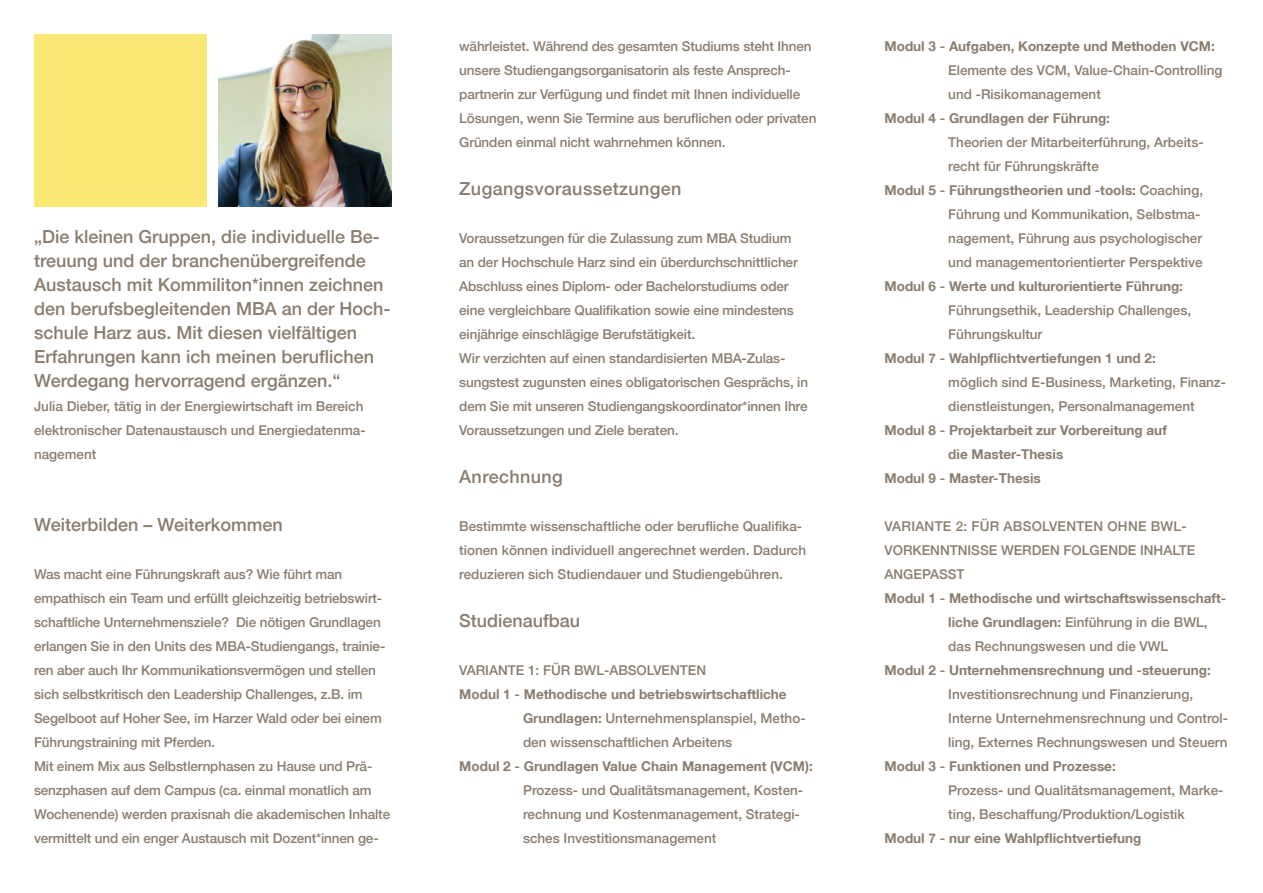
<style>
.page{position:relative;width:1263px;height:893px;background:#fff}
.page>*{position:absolute;margin:0;border:0;box-sizing:border-box;transform-origin:0 0}
.t1{font:500 18px/24px "Helvetica Neue LT";color:#8a7d70}
.t2{font:500 18px "Helvetica Neue LT";letter-spacing:.02em;color:#8a7d70}
.t3{font:500 13.5px/24px "Helvetica Neue LT";letter-spacing:-.01em;color:#8a7d70}
.t4{font:700 13.5px/24px "Helvetica Neue LT";color:#8a7d70}
.s1{font-weight:700}
.s2{font-weight:500}
</style>
<div class="page">
<img style="left:218px;top:34px;width:173px;height:173px">
<div style="left:34px;top:34px;width:173px;height:173px;background:#fbe774"></div>
<p class="t1" style="left:34px;top:224px;width:358px">„Die kleinen Gruppen, die individuelle Be&shy;treuung und der branchenübergreifende Austausch mit Kommiliton*innen zeichnen den berufsbegleitenden MBA an der Hoch&shy;schule Harz aus. Mit diesen vielfältigen Erfahrungen kann ich meinen beruflichen Werdegang hervorragend ergänzen.“</p>
<p class="t3" style="left:34px;top:394px;width:333px">Julia Dieber, tätig in der Energiewirtschaft im Bereich elektronischer Datenaustausch und Energiedatenma&shy;nagement</p>
<h1 class="t1" style="left:34px;top:512px;width:250px">Weiterbilden – Weiterkommen</h1>
<p class="t3" style="left:34px;top:562px;width:358px">Was macht eine Führungskraft aus? Wie führt man empathisch ein Team und erfüllt gleichzeitig betriebswirt&shy;schaftliche Unternehmensziele? Die nötigen Grundlagen erlangen Sie in den Units des MBA-Studiengangs, trainie&shy;ren aber auch Ihr Kommunikationsvermögen und stellen sich selbstkritisch den Leadership Challenges, z.B. im Segelboot auf Hoher See, im Harzer Wald oder bei einem Führungstraining mit Pferden.<br>Mit einem Mix aus Selbstlernphasen zu Hause und Prä&shy;senzphasen auf dem Campus (ca. einmal monatlich am Wochenende) werden praxisnah die akademischen Inhalte vermittelt und ein enger Austausch mit Dozent*innen ge-</p>
<p class="t3" style="left:459px;top:34px;width:359px">währleistet. Während des gesamten Studiums steht Ihnen unsere Studiengangsorganisatorin als feste Ansprech&shy;partnerin zur Verfügung und findet mit Ihnen individuelle Lösungen, wenn Sie Termine aus beruflichen oder privaten Gründen einmal nicht wahrnehmen können.</p>
<h1 class="t2" style="left:459px;top:178px;width:224px">Zugangsvoraussetzungen</h1>
<p class="t3" style="left:459px;top:226px;width:350px">Voraussetzungen für die Zulassung zum MBA Studium an der Hochschule Harz sind ein überdurchschnittlicher Abschluss eines Diplom- oder Bachelorstudiums oder eine vergleichbare Qualifikation sowie eine mindestens einjährige einschlägige Berufstätigkeit.<br>Wir verzichten auf einen standardisierten MBA-Zulas&shy;sungstest zugunsten eines obligatorischen Gesprächs, in dem Sie mit unseren Studiengangskoordinator*innen Ihre Voraussetzungen und Ziele beraten.</p>
<h1 class="t2" style="left:459px;top:466px;width:105px">Anrechnung</h1>
<p class="t3" style="left:459px;top:514px;width:348px">Bestimmte wissenschaftliche oder berufliche Qualifika&shy;tionen können individuell angerechnet werden. Dadurch reduzieren sich Studiendauer und Studiengebühren.</p>
<h1 class="t1" style="left:459px;top:608px;width:123px">Studienaufbau</h1>
<p class="t3" style="left:459px;top:658px;width:248px">VARIANTE 1: FÜR BWL-ABSOLVENTEN</p>
<p class="t3" style="left:523px;top:682px;width:284px;text-indent:-64px"><span class="s1">Modul 1 - Methodische und betriebswirtschaftliche<br>Grundlagen:</span> Unternehmensplanspiel, Metho&shy;den wissenschaftlichen Arbeitens</p>
<p class="t4" style="left:459px;top:754px;width:355px">Modul 2 - Grundlagen Value Chain Management (VCM):</p>
<p class="t3" style="left:523px;top:778px;width:282px">Prozess- und Qualitätsmanagement, Kosten&shy;rechnung und Kostenmanagement, Strategi&shy;sches Investitionsmanagement</p>
<p class="t4" style="left:884px;top:34px;width:332px">Modul 3 - Aufgaben, Konzepte und Methoden VCM:</p>
<p class="t3" style="left:948px;top:58px;width:276px">Elemente des VCM, Value-Chain-Controlling und -Risikomanagement</p>
<p class="t4" style="left:884px;top:106px;width:227px">Modul 4 - Grundlagen der Führung:</p>
<p class="t3" style="left:948px;top:130px;width:257px">Theorien der Mitarbeiterführung, Arbeits-</p>
<p class="t3" style="left:948px;top:154px;width:152px">recht für Führungskräfte</p>
<p class="t4" style="left:884px;top:178px;width:320px">Modul 5 - Führungstheorien und -tools: <span class="s2">Coaching,</span></p>
<p class="t3" style="left:948px;top:202px;width:254px">Führung und Kommunikation, Selbstma-</p>
<p class="t3" style="left:948px;top:226px;width:255px">nagement, Führung aus psychologischer</p>
<p class="t3" style="left:948px;top:250px;width:256px">und managementorientierter Perspektive</p>
<p class="t4" style="left:884px;top:274px;width:300px">Modul 6 - Werte und kulturorientierte Führung:</p>
<p class="t3" style="left:948px;top:298px;width:244px">Führungsethik, Leadership Challenges,<br>Führungskultur</p>
<p class="t4" style="left:884px;top:346px;width:273px">Modul 7 - Wahlpflichtvertiefungen 1 und 2:</p>
<p class="t3" style="left:948px;top:370px;width:279px">möglich sind E-Business, Marketing, Finanz&shy;dienstleistungen, Personalmanagement</p>
<p class="t4" style="left:884px;top:418px;width:284px">Modul 8 - Projektarbeit zur Vorbereitung auf</p>
<p class="t4" style="left:948px;top:442px;width:116px">die Master-Thesis</p>
<p class="t4" style="left:884px;top:466px;width:158px">Modul 9 - Master-Thesis</p>
<p class="t3" style="left:884px;top:514px;width:312px">VARIANTE 2: FÜR ABSOLVENTEN OHNE BWL-<br>VORKENNTNISSE WERDEN FOLGENDE INHALTE<br>ANGEPASST</p>
<p class="t4" style="left:948px;top:586px;width:279px;text-indent:-64px">Modul 1 - Methodische und wirtschaftswissenschaft&shy;liche Grundlagen: <span class="s2">Einführung in die BWL, das Rechnungswesen und die VWL</span></p>
<p class="t4" style="left:884px;top:658px;width:328px">Modul 2 - Unternehmensrechnung und -steuerung:</p>
<p class="t3" style="left:948px;top:682px;width:281px">Investitionsrechnung und Finanzierung,<br>Interne Unternehmensrechnung und Control&shy;ling, Externes Rechnungswesen und Steuern</p>
<p class="t4" style="left:884px;top:754px;width:233px">Modul 3 - Funktionen und Prozesse:</p>
<p class="t3" style="left:948px;top:778px;width:277px">Prozess- und Qualitätsmanagement, Marke&shy;ting, Beschaffung/Produktion/Logistik</p>
<p class="t4" style="left:884px;top:826px;width:258px">Modul 7 - nur eine Wahlpflichtvertiefung</p>
</div>
